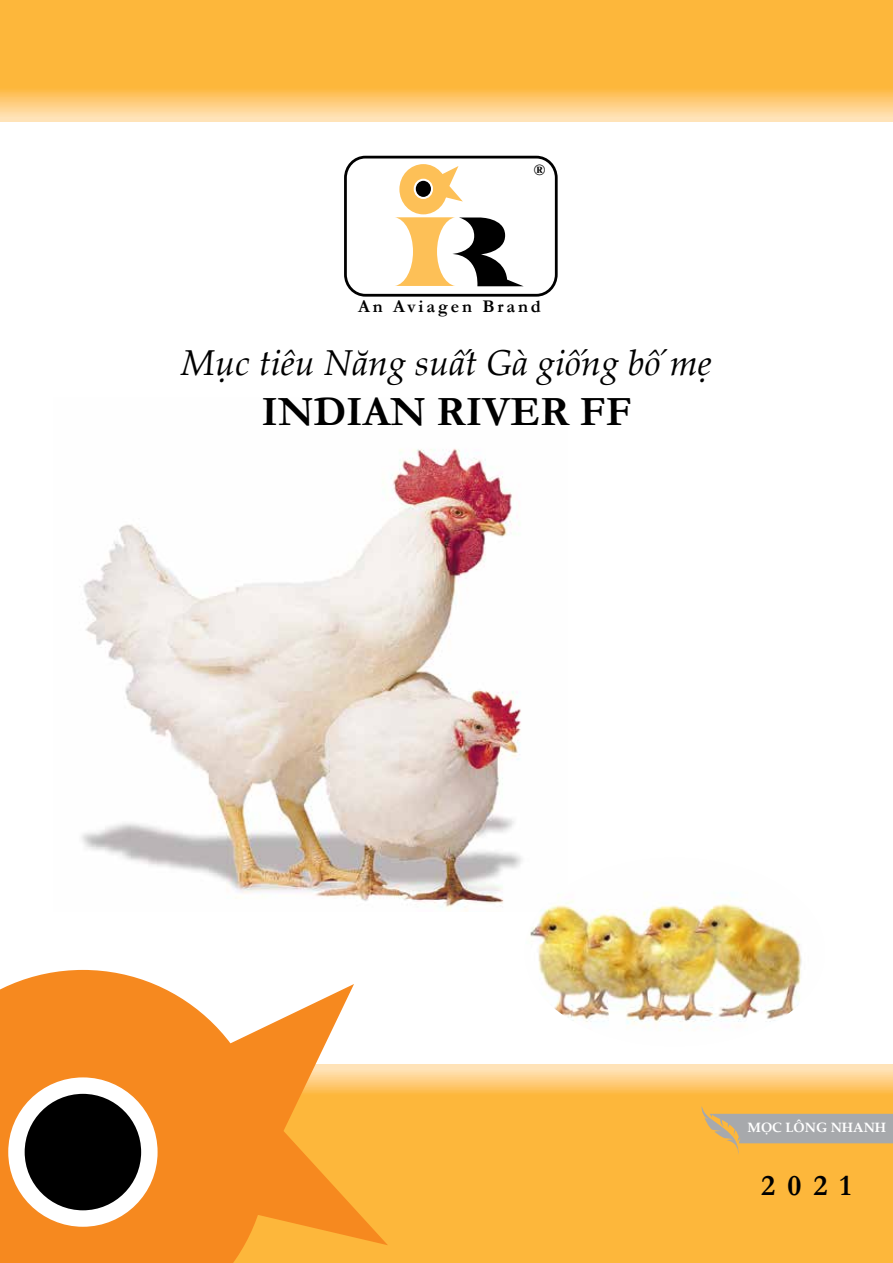
<style>
.page{position:relative;width:893px;height:1263px;background:#fff}
.page>*{position:absolute;margin:0;border:0;box-sizing:border-box;transform-origin:0 0}
.t1{font:700 42px "Garamond";color:#000}
.t2{font:italic 36px "Palatino Linotype";color:#000}
.t3{font:700 30px "Garamond";color:#000}
.t4{font:700 18px "Garamond";letter-spacing:.16em;color:#000}
.t5{font:700 15.6px "Garamond";color:#000}
.t6{font:700 13.5px "Palatino Linotype";color:#fff}
</style>
<div class="page">
<div style="left:341px;top:152px;width:220px;height:148px;border:9px solid #fff;border-radius:20px"></div>
<div style="left:345px;top:157px;width:211px;height:138px;background:#fff;border-radius:20px"></div>
<div style="left:344px;top:156px;width:214px;height:141px;border:3px solid #000;border-radius:20px"></div>
<div style="left:399px;top:164px;width:48px;height:50px;background:#fdc057;border-radius:50%"></div>
<svg style="left:395px;top:217px;width:128px;height:69px"></svg>
<div style="left:415px;top:180px;width:17px;height:18px;background:#000;border-radius:50%"></div>
<div style="left:414px;top:179px;width:19px;height:20px;border:2px solid #fff;border-radius:50%"></div>
<svg style="left:441px;top:166px;width:22px;height:35px"></svg>
<svg style="left:268px;top:1065px;width:625px;height:198px"></svg>
<svg style="left:0;top:970px;width:268px;height:293px;fill:#f6891f"></svg>
<svg style="left:16px;top:1085px;width:133px;height:133px;fill:#000"></svg>
<div style="left:8px;top:1077px;width:150px;height:150px;border:16px solid #fff;border-radius:50%"></div>
<svg style="left:216px;top:984px;width:172px;height:261px"></svg>
<img style="left:81px;top:449px;width:441px;height:462px">
<img style="left:530px;top:893px;width:272px;height:134px">
<svg style="left:0;top:0;width:893px;height:122px"></svg>
<svg style="left:701px;top:1106px;width:192px;height:49px"></svg>
<p class="t5" style="left:534px;top:159px;width:13px">®</p>
<p class="t4" style="left:358px;top:294px;width:184px">An Aviagen Brand</p>
<p class="t2" style="left:181px;top:337px;width:532px">Mục tiêu Năng suất Gà giống bố mẹ</p>
<p class="t1" style="left:261px;top:383px;width:372px">INDIAN RIVER FF</p>
<p class="t6" style="left:747px;top:1118px;width:140px">MỌC LÔNG NHANH</p>
<p class="t3" style="left:761px;top:1165px;width:92px">2021</p>
</div>
